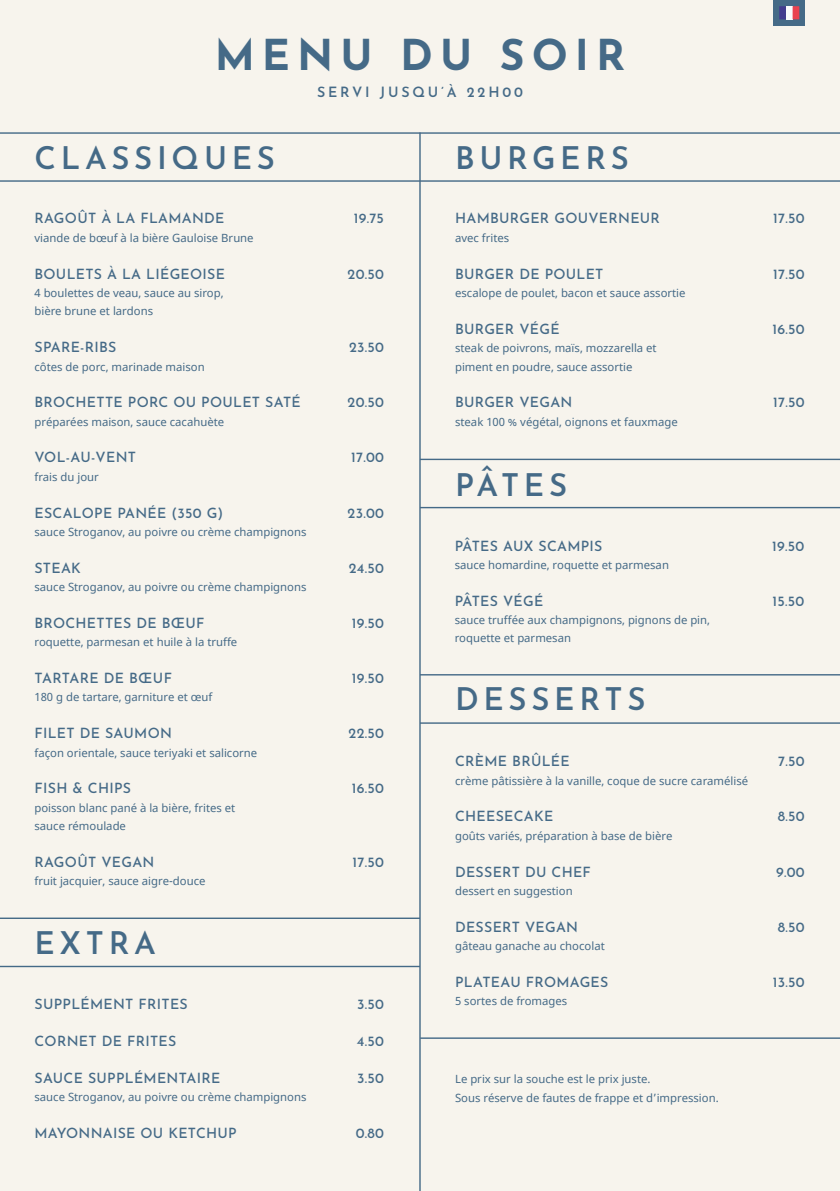
<style>
.page{position:relative;width:840px;height:1191px;background:#fff}
.page>*{position:absolute;margin:0;border:0;box-sizing:border-box;transform-origin:0 0}
.t1{font:100 42.4px "Josefin Sans";letter-spacing:.165em;color:#456a87}
.t2{font:600 31px "Josefin Sans";letter-spacing:.15em;color:#456a87}
.t3{font:500 14.2px "Josefin Sans";letter-spacing:.02em;color:#456a87}
.t4{font:600 14.2px "Josefin Sans";letter-spacing:.2em;color:#456a87}
.t5{font:11.4px/18.4px "Noto Sans";color:#456a87}
</style>
<div class="page">
<div style="left:0;top:0;width:839px;height:1191px;background:#f7f4ed"></div>
<hr style="left:419px;top:132px;width:1px;height:1059px;background:#456a87">
<hr style="left:420px;top:722px;width:419px;height:2px;background:#456a87">
<hr style="left:420px;top:507px;width:419px;height:1px;background:#456a87">
<hr style="left:420px;top:459px;width:419px;height:1px;background:#456a87">
<hr style="left:0;top:917px;width:420px;height:2px;background:#456a87">
<hr style="left:0;top:965px;width:420px;height:2px;background:#456a87">
<hr style="left:420px;top:674px;width:419px;height:1px;background:#456a87">
<hr style="left:420px;top:1037px;width:419px;height:1px;background:#456a87">
<svg style="left:0;top:132px;width:839px;height:50px"></svg>
<div style="left:773px;top:0;width:31px;height:26px;background:#456a87"></div>
<svg style="left:779px;top:6px;width:6px;height:13px"></svg>
<div style="left:785px;top:6px;width:7px;height:13px;background:#f9fafb"></div>
<svg style="left:792px;top:6px;width:6px;height:13px"></svg>
<h1 class="t1" style="left:214px;top:23px;width:412px">MENU DU SOIR</h1>
<p class="t4" style="left:317px;top:80px;width:207px">SERVI JUSQU’À 22H00</p>
<h2 class="t2" style="left:34px;top:131px;width:242px">CLASSIQUES</h2>
<p class="t3" style="left:34px;top:208px;width:191px">RAGOÛT À LA FLAMANDE</p>
<p class="t3" style="left:353px;top:208px;width:32px">19.75</p>
<p class="t5" style="left:34px;top:229px;width:220px">viande de bœuf à la bière Gauloise Brune</p>
<p class="t3" style="left:34px;top:263px;width:192px">BOULETS À LA LIÉGEOISE</p>
<p class="t3" style="left:347px;top:263px;width:38px">20.50</p>
<p class="t5" style="left:34px;top:284px;width:190px">4 boulettes de veau, sauce au sirop, bière brune et lardons</p>
<p class="t3" style="left:34px;top:336px;width:83px">SPARE-RIBS</p>
<p class="t3" style="left:349px;top:336px;width:36px">23.50</p>
<p class="t5" style="left:34px;top:357px;width:172px">côtes de porc, marinade maison</p>
<p class="t3" style="left:34px;top:392px;width:268px">BROCHETTE PORC OU POULET SATÉ</p>
<p class="t3" style="left:347px;top:392px;width:38px">20.50</p>
<p class="t5" style="left:34px;top:413px;width:191px">préparées maison, sauce cacahuète</p>
<p class="t3" style="left:34px;top:447px;width:103px">VOL-AU-VENT</p>
<p class="t3" style="left:351px;top:447px;width:34px">17.00</p>
<p class="t5" style="left:34px;top:468px;width:66px">frais du jour</p>
<p class="t3" style="left:34px;top:502px;width:190px">ESCALOPE PANÉE (350 G)</p>
<p class="t3" style="left:347px;top:502px;width:38px">23.00</p>
<p class="t5" style="left:34px;top:523px;width:273px">sauce Stroganov, au poivre ou crème champignons</p>
<p class="t3" style="left:34px;top:557px;width:48px">STEAK</p>
<p class="t3" style="left:349px;top:557px;width:37px">24.50</p>
<p class="t5" style="left:34px;top:578px;width:273px">sauce Stroganov, au poivre ou crème champignons</p>
<p class="t3" style="left:34px;top:612px;width:171px">BROCHETTES DE BŒUF</p>
<p class="t3" style="left:352px;top:612px;width:34px">19.50</p>
<p class="t5" style="left:34px;top:633px;width:204px">roquette, parmesan et huile à la truffe</p>
<p class="t3" style="left:34px;top:667px;width:139px">TARTARE DE BŒUF</p>
<p class="t3" style="left:352px;top:667px;width:34px">19.50</p>
<p class="t5" style="left:34px;top:688px;width:179px">180 g de tartare, garniture et œuf</p>
<p class="t3" style="left:34px;top:722px;width:139px">FILET DE SAUMON</p>
<p class="t3" style="left:348px;top:722px;width:37px">22.50</p>
<p class="t5" style="left:34px;top:743px;width:224px">façon orientale, sauce teriyaki et salicorne</p>
<p class="t3" style="left:34px;top:778px;width:98px">FISH &amp; CHIPS</p>
<p class="t3" style="left:351px;top:778px;width:34px">16.50</p>
<p class="t5" style="left:34px;top:799px;width:202px">poisson blanc pané à la bière, frites et sauce rémoulade</p>
<p class="t3" style="left:34px;top:851px;width:121px">RAGOÛT VEGAN</p>
<p class="t3" style="left:352px;top:851px;width:33px">17.50</p>
<p class="t5" style="left:34px;top:872px;width:172px">fruit jacquier, sauce aigre-douce</p>
<h2 class="t2" style="left:34px;top:916px;width:123px">EXTRA</h2>
<h2 class="t2" style="left:455px;top:131px;width:175px">BURGERS</h2>
<p class="t3" style="left:455px;top:208px;width:206px">HAMBURGER GOUVERNEUR</p>
<p class="t3" style="left:772px;top:208px;width:33px">17.50</p>
<p class="t5" style="left:455px;top:229px;width:56px">avec frites</p>
<p class="t3" style="left:455px;top:263px;width:150px">BURGER DE POULET</p>
<p class="t3" style="left:772px;top:263px;width:33px">17.50</p>
<p class="t5" style="left:455px;top:284px;width:232px">escalope de poulet, bacon et sauce assortie</p>
<p class="t3" style="left:455px;top:318px;width:106px">BURGER VÉGÉ</p>
<p class="t3" style="left:772px;top:318px;width:34px">16.50</p>
<p class="t5" style="left:455px;top:339px;width:203px">steak de poivrons, maïs, mozzarella et piment en poudre, sauce assortie</p>
<p class="t3" style="left:455px;top:392px;width:119px">BURGER VEGAN</p>
<p class="t3" style="left:772px;top:392px;width:33px">17.50</p>
<p class="t5" style="left:455px;top:413px;width:224px">steak 100 % végétal, oignons et fauxmage</p>
<h2 class="t2" style="left:455px;top:458px;width:113px">PÂTES</h2>
<p class="t3" style="left:454px;top:535px;width:149px">PÂTES AUX SCAMPIS</p>
<p class="t3" style="left:771px;top:535px;width:34px">19.50</p>
<p class="t5" style="left:454px;top:556px;width:216px">sauce homardine, roquette et parmesan</p>
<p class="t3" style="left:454px;top:590px;width:90px">PÂTES VÉGÉ</p>
<p class="t3" style="left:772px;top:590px;width:33px">15.50</p>
<p class="t5" style="left:454px;top:611px;width:257px">sauce truffée aux champignons, pignons de pin, roquette et parmesan</p>
<h2 class="t2" style="left:455px;top:672px;width:192px">DESSERTS</h2>
<p class="t3" style="left:455px;top:750px;width:116px">CRÈME BRÛLÉE</p>
<p class="t3" style="left:777px;top:750px;width:28px">7.50</p>
<p class="t5" style="left:455px;top:771px;width:294px">crème pâtissière à la vanille, coque de sucre caramélisé</p>
<p class="t3" style="left:455px;top:806px;width:100px">CHEESECAKE</p>
<p class="t3" style="left:777px;top:806px;width:28px">8.50</p>
<p class="t5" style="left:455px;top:827px;width:219px">goûts variés, préparation à base de bière</p>
<p class="t3" style="left:455px;top:861px;width:137px">DESSERT DU CHEF</p>
<p class="t3" style="left:775px;top:861px;width:30px">9.00</p>
<p class="t5" style="left:455px;top:882px;width:119px">dessert en suggestion</p>
<p class="t3" style="left:455px;top:916px;width:124px">DESSERT VEGAN</p>
<p class="t3" style="left:777px;top:916px;width:28px">8.50</p>
<p class="t5" style="left:455px;top:937px;width:151px">gâteau ganache au chocolat</p>
<p class="t3" style="left:455px;top:971px;width:155px">PLATEAU FROMAGES</p>
<p class="t3" style="left:772px;top:971px;width:33px">13.50</p>
<p class="t3" style="left:34px;top:993px;width:155px">SUPPLÉMENT FRITES</p>
<p class="t5" style="left:455px;top:992px;width:114px">5 sortes de fromages</p>
<p class="t3" style="left:357px;top:993px;width:28px">3.50</p>
<p class="t3" style="left:34px;top:1030px;width:143px">CORNET DE FRITES</p>
<p class="t3" style="left:357px;top:1030px;width:29px">4.50</p>
<p class="t3" style="left:34px;top:1067px;width:187px">SAUCE SUPPLÉMENTAIRE</p>
<p class="t3" style="left:357px;top:1067px;width:28px">3.50</p>
<p class="t5" style="left:34px;top:1088px;width:273px">sauce Stroganov, au poivre ou crème champignons</p>
<p class="t3" style="left:34px;top:1122px;width:204px">MAYONNAISE OU KETCHUP</p>
<p class="t3" style="left:355px;top:1122px;width:30px">0.80</p>
<p class="t5" style="left:455px;top:1070px;width:265px">Le prix sur la souche est le prix juste.<br>Sous réserve de fautes de frappe et d’impression.</p>
</div>
